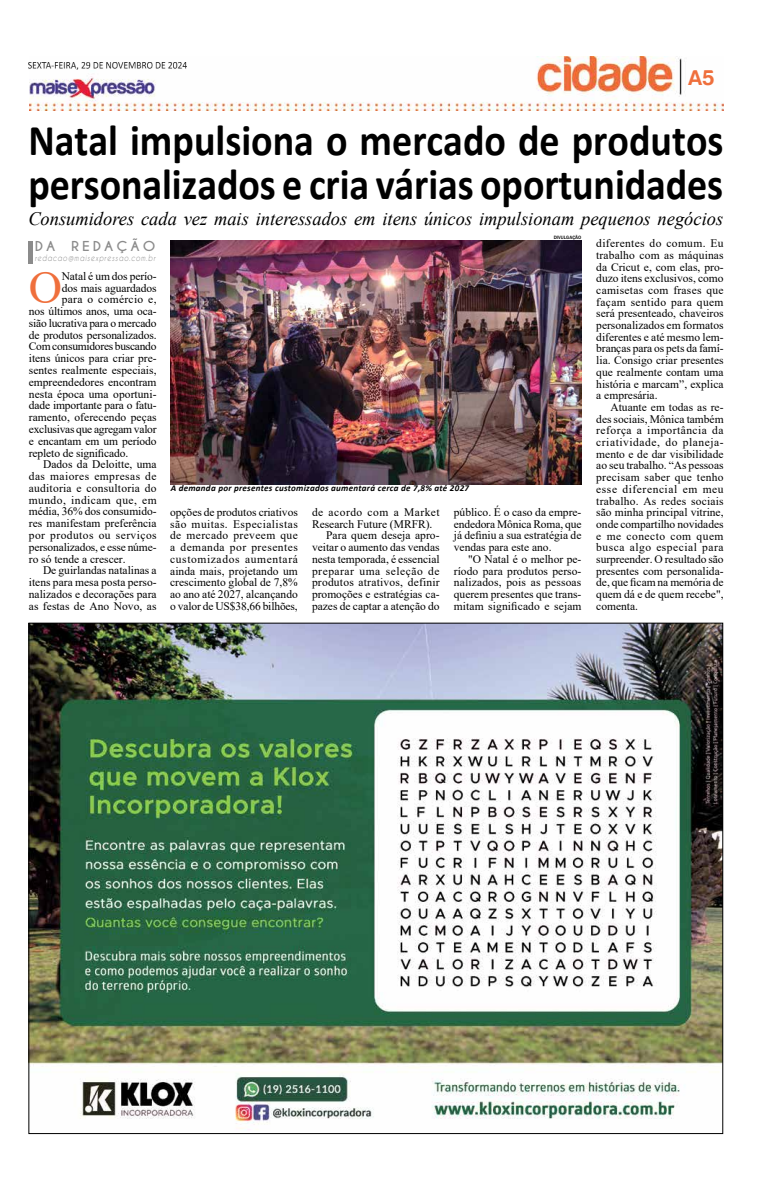
<style>
.page{position:relative;width:780px;height:1191px;background:#fff}
.page>*{position:absolute;margin:0;border:0;box-sizing:border-box;transform-origin:0 0}
.t1{font:46.2px "Times New Roman";color:#ef6f3c}
.t2{font:700 44px/44px "Calibri";letter-spacing:-.005em;color:#000;scale:.91 1}
.t3{font:22px "Harabara";color:#ef6f3c}
.t4{font:italic 19px "Times New Roman";color:#000}
.t5{font:700 12.9px "Caviar Dreams";letter-spacing:.22em;color:#8b8b8b;scale:1.07 1}
.t6{font:11.5px/11.7px "Times New Roman";color:#000;text-align:justify}
.t7{font:11.5px "Times New Roman";letter-spacing:.04em;color:#000}
.t8{font:11.5px "Times New Roman";letter-spacing:.02em;color:#000}
.t9{font:11.5px "Times New Roman";letter-spacing:-.02em;color:#000}
.t10{font:11.5px "Times New Roman";letter-spacing:-.025em;color:#000}
.t11{font:11.5px "Times New Roman";letter-spacing:.035em;color:#000}
.t12{font:11.5px "Times New Roman";letter-spacing:.045em;color:#000}
.t13{font:11.5px "Times New Roman";letter-spacing:.03em;color:#000}
.t14{font:italic 700 9px "Calibri";letter-spacing:.03em;color:#000}
.t15{font:italic 8.3px "Caviar Dreams";letter-spacing:.11em;color:#8b8b8b;scale:.83 1}
.t16{font:500 4.9px "Franklin Gothic";color:#000}
</style>
<div class="page">
<img style="left:29px;top:57px;width:694px;height:54px">
<img style="left:29px;top:62px;width:158px;height:8px">
<img style="left:30px;top:624px;width:691px;height:506px">
<img style="left:171px;top:241px;width:410px;height:243px">
<hr style="left:28px;top:241px;width:4px;height:22px;background:#8b8b8b">
<h3 class="t3" style="left:688px;top:66px;width:28px">A5</h3>
<h2 class="t2" style="left:28px;top:118px;width:765px">Natal impulsiona o mercado de produtos personalizados e cria várias oportunidades</h2>
<h3 class="t4" style="left:28px;top:206px;width:696px">Consumidores cada vez mais interessados em itens únicos impulsionam pequenos negócios</h3>
<p class="t16" style="left:553px;top:234px;width:29px">DIVULGAÇÃO</p>
<p class="t5" style="left:35px;top:238px;width:114px">DA REDAÇÃO</p>
<p class="t15" style="left:35px;top:253px;width:147px">redacao@maisexpressao.com.br</p>
<h1 class="t1" style="left:29px;top:255px;width:35px">O</h1>
<p class="t6" style="left:62px;top:270px;width:96px">Natal é um dos perío-</p>
<p class="t6" style="left:596px;top:237px;width:129px">diferentes do comum. Eu trabalho com as máquinas da Cricut e, com elas, pro&shy;duzo itens exclusivos, como camisetas com frases que façam sentido para quem será presenteado, chaveiros personalizados em formatos diferentes e até mesmo lem&shy;branças para os pets da famí&shy;lia. Consigo criar presentes que realmente contam uma história e marcam”, explica a empresária.</p>
<p class="t6" style="left:596px;top:401px;width:129px;text-indent:14px">Atuante em todas as re&shy;des sociais, Mônica também reforça a importância da criatividade, do planeja&shy;mento e de dar visibilidade ao seu trabalho. “As pessoas precisam saber que tenho esse diferencial em meu trabalho. As redes sociais são minha principal vitrine, onde compartilho novidades e me conecto com quem busca algo especial para surpreender. O resultado são presentes com personalida&shy;de, que ficam na memória de quem dá e de quem recebe", comenta.</p>
<p class="t6" style="left:62px;top:282px;width:96px">dos mais aguardados</p>
<p class="t13" style="left:62px;top:291px;width:96px">para o comércio e,</p>
<p class="t6" style="left:29px;top:305px;width:129px">nos últimos anos, uma oca-</p>
<p class="t6" style="left:29px;top:317px;width:129px">sião lucrativa para o mercado</p>
<p class="t6" style="left:29px;top:328px;width:129px">de produtos personalizados.</p>
<p class="t10" style="left:29px;top:338px;width:129px">Com consumidores buscando</p>
<p class="t6" style="left:29px;top:352px;width:129px">itens únicos para criar pre-</p>
<p class="t6" style="left:29px;top:364px;width:129px">sentes realmente especiais,</p>
<p class="t6" style="left:29px;top:376px;width:129px">empreendedores encontram</p>
<p class="t6" style="left:29px;top:387px;width:129px">nesta época uma oportuni-</p>
<p class="t6" style="left:29px;top:399px;width:129px">dade importante para o fatu-</p>
<p class="t6" style="left:29px;top:411px;width:129px">ramento, oferecendo peças</p>
<p class="t9" style="left:29px;top:421px;width:129px">exclusivas que agregam valor</p>
<p class="t6" style="left:29px;top:435px;width:129px">e encantam em um período</p>
<p class="t6" style="left:29px;top:446px;width:101px">repleto de significado.</p>
<p class="t6" style="left:43px;top:458px;width:115px">Dados da Deloitte, uma</p>
<p class="t11" style="left:29px;top:468px;width:129px">das maiores empresas de</p>
<p class="t8" style="left:29px;top:480px;width:129px">auditoria e consultoria do</p>
<p class="t7" style="left:29px;top:492px;width:129px">mundo, indicam que, em</p>
<p class="t6" style="left:29px;top:505px;width:129px">média, 36% dos consumido-</p>
<p class="t6" style="left:29px;top:517px;width:129px">res manifestam preferência</p>
<p class="t7" style="left:29px;top:527px;width:129px">por produtos ou serviços</p>
<p class="t6" style="left:29px;top:541px;width:129px">personalizados, e esse núme-</p>
<p class="t6" style="left:29px;top:552px;width:98px">ro só tende a crescer.</p>
<p class="t6" style="left:43px;top:564px;width:115px">De guirlandas natalinas a</p>
<p class="t6" style="left:29px;top:576px;width:129px">itens para mesa posta perso-</p>
<p class="t6" style="left:29px;top:588px;width:129px">nalizados e decorações para</p>
<p class="t6" style="left:29px;top:600px;width:129px">as festas de Ano Novo, as</p>
<p class="t14" style="left:171px;top:482px;width:300px">A demanda por presentes customizados aumentará cerca de 7,8% até 2027</p>
<p class="t6" style="left:454px;top:506px;width:129px">público. É o caso da empre&shy;endedora Mônica Roma, que já definiu a sua estratégia de vendas para este ano.</p>
<p class="t6" style="left:454px;top:553px;width:129px;text-indent:14px">"O Natal é o melhor pe&shy;ríodo para produtos perso&shy;nalizados, pois as pessoas querem presentes que trans&shy;mitam significado e sejam</p>
<p class="t6" style="left:170px;top:505px;width:129px">opções de produtos criativos são muitas. Especialistas de mercado preveem que a demanda por presentes customizados aumentará ainda mais, projetando um crescimento global de 7,8% ao ano até 2027, alcançando o valor de US$38,66 bilhões,</p>
<p class="t7" style="left:312px;top:504px;width:129px">de acordo com a Market</p>
<p class="t6" style="left:312px;top:517px;width:122px">Research Future (MRFR).</p>
<p class="t6" style="left:326px;top:529px;width:115px">Para quem deseja apro-</p>
<p class="t6" style="left:312px;top:541px;width:129px">veitar o aumento das vendas</p>
<p class="t6" style="left:312px;top:553px;width:129px">nesta temporada, é essencial</p>
<p class="t12" style="left:312px;top:563px;width:129px">preparar uma seleção de</p>
<p class="t8" style="left:312px;top:574px;width:129px">produtos atrativos, definir</p>
<p class="t6" style="left:312px;top:588px;width:129px">promoções e estratégias ca-</p>
<p class="t6" style="left:312px;top:600px;width:129px">pazes de captar a atenção do</p>
</div>
